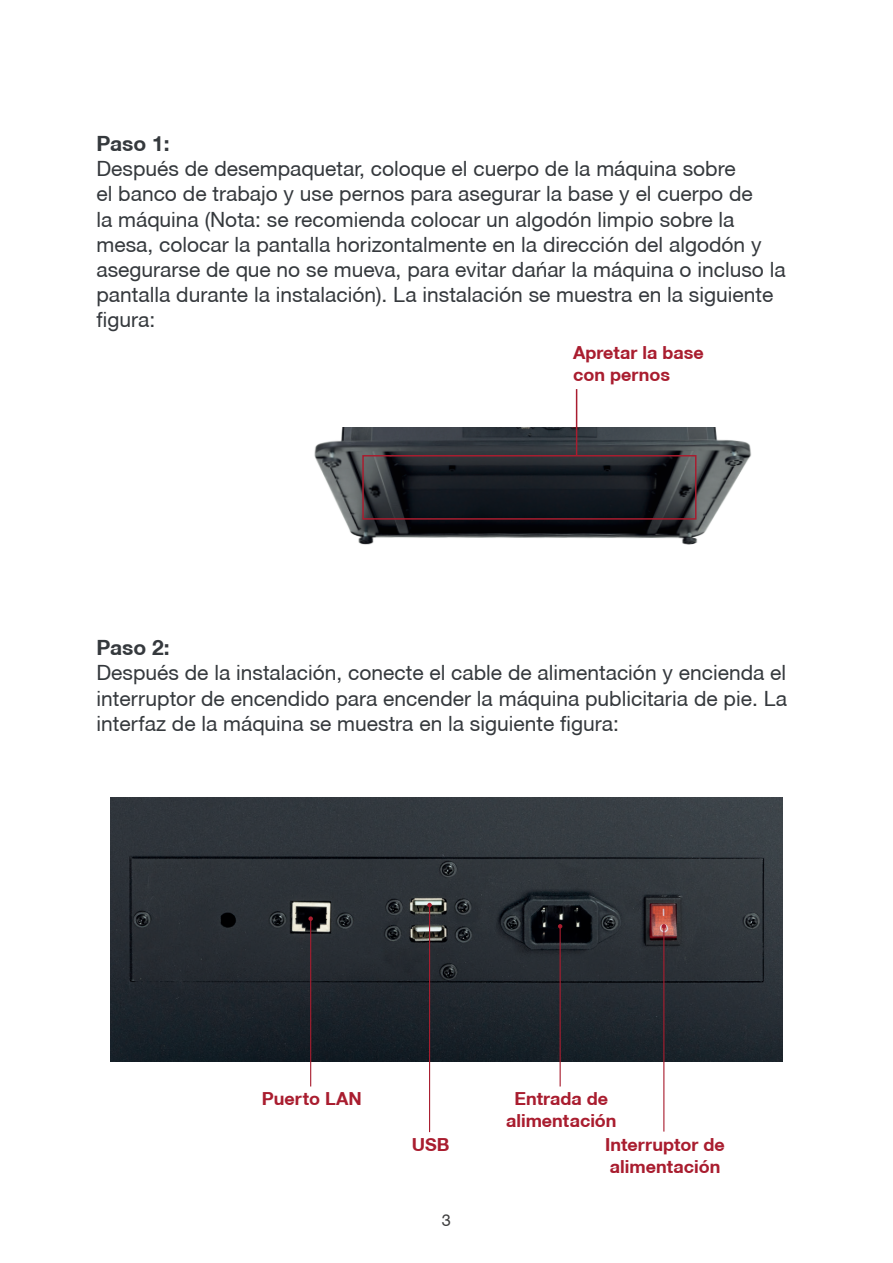
<style>
.page{position:relative;width:893px;height:1263px;background:#fff}
.page>*{position:absolute;margin:0;border:0;box-sizing:border-box;transform-origin:0 0}
.t1{font:21px/25.2px "Helvetica Neue CE";color:#35393d}
.t2{font:700 21px "Helvetica Neue CE";color:#35393d}
.t3{font:700 18px/21.6px "Helvetica Neue CE";color:#a91d2f}
.t4{font:16.5px "Helvetica Neue CE";color:#3e3e3f}
</style>
<div class="page">
<img style="left:314px;top:428px;width:437px;height:117px">
<img style="left:110px;top:797px;width:673px;height:264px">
<div style="left:362px;top:455px;width:334px;height:65px;border:2px solid #a91d2f"></div>
<hr style="left:576px;top:389px;width:1px;height:66px;background:#a91d2f">
<hr style="left:310px;top:919px;width:1px;height:167px;background:#a91d2f">
<svg style="left:308px;top:916px;width:5px;height:5px"></svg>
<hr style="left:429px;top:905px;width:1px;height:227px;background:#a91d2f">
<svg style="left:427px;top:903px;width:5px;height:4px"></svg>
<hr style="left:663px;top:926px;width:1px;height:205px;background:#a91d2f">
<svg style="left:662px;top:924px;width:4px;height:4px"></svg>
<hr style="left:560px;top:926px;width:1px;height:160px;background:#a91d2f">
<svg style="left:558px;top:924px;width:4px;height:4px"></svg>
<p class="t2" style="left:97px;top:131px;width:75px">Paso 1:</p>
<p class="t1" style="left:97px;top:156px;width:691px">Después de desempaquetar, coloque el cuerpo de la máquina sobre<br>el banco de trabajo y use pernos para asegurar la base y el cuerpo de<br>la máquina (Nota: se recomienda colocar un algodón limpio sobre la mesa, colocar la pantalla horizontalmente en la dirección del algodón y asegurarse de que no se mueva, para evitar dañar la máquina o incluso la pantalla durante la instalación). La instalación se muestra en la siguiente figura:</p>
<p class="t3" style="left:573px;top:342px;width:132px">Apretar la base con pernos</p>
<p class="t2" style="left:97px;top:635px;width:75px">Paso 2:</p>
<p class="t1" style="left:97px;top:660px;width:692px;text-align:justify">Después de la instalación, conecte el cable de alimentación y encienda el interruptor de encendido para encender la máquina publicitaria de pie. La interfaz de la máquina se muestra en la siguiente figura:</p>
<p class="t3" style="left:262px;top:1088px;width:102px">Puerto LAN</p>
<p class="t3" style="left:506px;top:1088px;width:112px;text-align:center">Entrada de alimentación</p>
<p class="t3" style="left:412px;top:1134px;width:39px">USB</p>
<p class="t3" style="left:605px;top:1134px;width:121px">Interruptor de alimentación</p>
<p class="t4" style="left:442px;top:1210px;width:11px">3</p>
</div>
